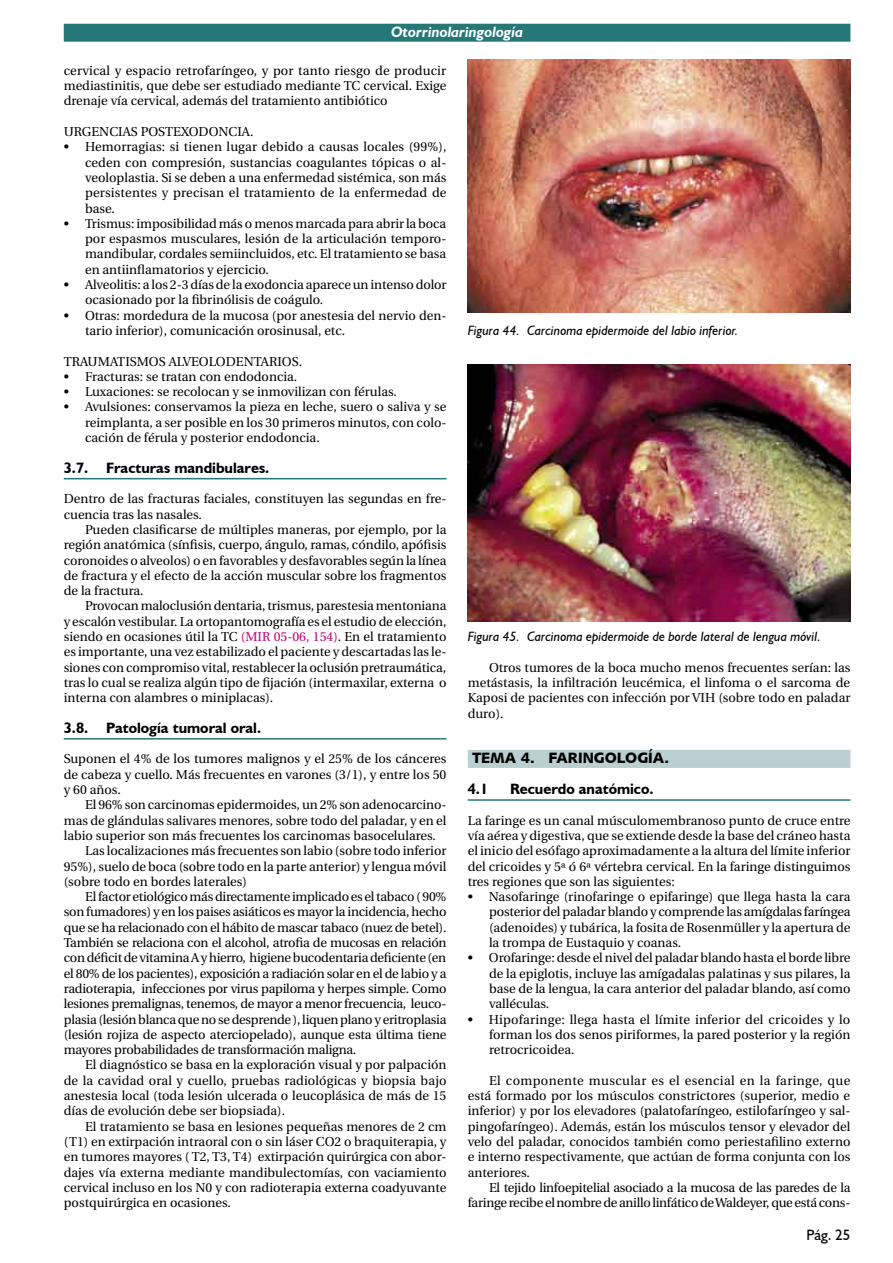
<style>
.page{position:relative;width:893px;height:1263px;background:#fff}
.page>*{position:absolute;margin:0;border:0;box-sizing:border-box;transform-origin:0 0}
.t1{font:700 15px "Humanist 521 BT";color:#000}
.t2{font:italic 700 15px "Humanist 521 BT";color:#fff}
.t3{font:15px "Humanist 531 BT Black A";color:#000}
.t4{font:15px "Humanist 521 BT";color:#000}
.t5{font:italic 13.5px "Humanist 521 BT";color:#000}
.t6{font:12.9px/15.3px "Utopia";color:#000;text-align:justify}
.t7{font:12.9px/15.3px "Utopia";letter-spacing:-.02em;color:#000;text-align:right}
.s1{color:#c10077}
</style>
<div class="page">
<div style="left:64px;top:24px;width:786px;height:18px;background:#267878"></div>
<hr style="left:64px;top:478px;width:382px;height:1px;background:#267878">
<hr style="left:64px;top:738px;width:382px;height:1px;background:#267878">
<div style="left:468px;top:750px;width:382px;height:18px;background:#b9cfd0"></div>
<hr style="left:468px;top:799px;width:382px;height:2px;background:#267878">
<img style="left:468px;top:60px;width:382px;height:253px">
<img style="left:468px;top:365px;width:382px;height:256px">
<p class="t2" style="left:391px;top:23px;width:134px">Otorrinolaringología</p>
<p class="t6" style="left:64px;top:63px;width:384px">cervical y espacio retrofaríngeo, y por tanto riesgo de producir mediastinitis, que debe ser estudiado mediante TC cervical. Exige drenaje vía cervical, además del tratamiento antibiótico</p>
<p class="t6" style="left:64px;top:124px;width:191px">URGENCIAS POSTEXODONCIA.</p>
<p class="t6" style="left:85px;top:140px;width:363px;text-indent:-21px">• Hemorragias: si tienen lugar debido a causas locales (99%), ceden con compresión, sustancias coagulantes tópicas o al&shy;veoloplastia. Si se deben a una enfermedad sistémica, son más persistentes y precisan el tratamiento de la enfermedad de base.</p>
<p class="t6" style="left:85px;top:216px;width:363px;text-indent:-21px">• Trismus: imposibilidad más o menos marcada para abrir la boca por espasmos musculares, lesión de la articulación temporo&shy;mandibular, cordales semiincluidos, etc. El tratamiento se basa en antiinflamatorios y ejercicio.</p>
<p class="t6" style="left:85px;top:277px;width:363px;text-indent:-21px">• Alveolitis: a los 2-3 días de la exodoncia aparece un intenso dolor ocasionado por la fibrinólisis de coágulo.</p>
<p class="t6" style="left:85px;top:308px;width:363px;text-indent:-21px">• Otras: mordedura de la mucosa (por anestesia del nervio den&shy;tario inferior), comunicación orosinusal, etc.</p>
<p class="t6" style="left:64px;top:354px;width:240px">TRAUMATISMOS ALVEOLODENTARIOS.</p>
<p class="t6" style="left:64px;top:369px;width:235px">• Fracturas: se tratan con endodoncia.</p>
<p class="t6" style="left:64px;top:384px;width:335px">• Luxaciones: se recolocan y se inmovilizan con férulas.</p>
<p class="t6" style="left:85px;top:400px;width:363px;text-indent:-21px">• Avulsiones: conservamos la pieza en leche, suero o saliva y se reimplanta, a ser posible en los 30 primeros minutos, con colo&shy;cación de férula y posterior endodoncia.</p>
<p class="t1" style="left:64px;top:458px;width:207px">3.7. Fracturas mandibulares.</p>
<p class="t6" style="left:64px;top:491px;width:384px">Dentro de las fracturas faciales, constituyen las segundas en fre&shy;cuencia tras las nasales.</p>
<p class="t6" style="left:64px;top:522px;width:384px;text-indent:21px">Pueden clasificarse de múltiples maneras, por ejemplo, por la región anatómica (sínfisis, cuerpo, ángulo, ramas, cóndilo, apófisis coronoides o alveolos) o en favorables y desfavorables según la línea de fractura y el efecto de la acción muscular sobre los fragmentos de la fractura.</p>
<p class="t6" style="left:64px;top:599px;width:384px;text-indent:21px">Provocan maloclusión dentaria, trismus, parestesia mentoniana y escalón vestibular. La ortopantomografía es el estudio de elección, siendo en ocasiones útil la TC <span class="s1">(MIR 05-06, 154)</span>. En el tratamiento es importante, una vez estabilizado el paciente y descartadas las le&shy;siones con compromiso vital, restablecer la oclusión pretraumática, tras lo cual se realiza algún tipo de fijación (intermaxilar, externa o interna con alambres o miniplacas).</p>
<p class="t1" style="left:64px;top:718px;width:199px">3.8. Patología tumoral oral.</p>
<p class="t6" style="left:64px;top:752px;width:384px">Suponen el 4% de los tumores malignos y el 25% de los cánceres de cabeza y cuello. Más frecuentes en varones (3/1), y entre los 50 y 60 años.</p>
<p class="t6" style="left:85px;top:797px;width:363px">El 96% son carcinomas epidermoides, un 2% son adenocarcino-</p>
<p class="t6" style="left:64px;top:813px;width:384px">mas de glándulas salivares menores, sobre todo del paladar, y en el</p>
<p class="t6" style="left:64px;top:828px;width:374px">labio superior son más frecuentes los carcinomas basocelulares.</p>
<p class="t6" style="left:85px;top:843px;width:363px">Las localizaciones más frecuentes son labio (sobre todo inferior</p>
<p class="t6" style="left:64px;top:859px;width:384px">95%), suelo de boca (sobre todo en la parte anterior) y lengua móvil</p>
<p class="t6" style="left:64px;top:874px;width:185px">(sobre todo en bordes laterales)</p>
<p class="t7" style="left:85px;top:889px;width:363px">El factor etiológico más directamente implicado es el tabaco ( 90%</p>
<p class="t7" style="left:64px;top:905px;width:384px">son fumadores) y en los paises asiáticos es mayor la incidencia, hecho</p>
<p class="t7" style="left:64px;top:920px;width:384px">que se ha relacionado con el hábito de mascar tabaco (nuez de betel).</p>
<p class="t7" style="left:64px;top:935px;width:384px">También se relaciona con el alcohol, atrofia de mucosas en relación</p>
<p class="t7" style="left:64px;top:950px;width:384px">con déficit de vitamina A y hierro, higiene bucodentaria deficiente (en</p>
<p class="t7" style="left:64px;top:966px;width:384px">el 80% de los pacientes), exposición a radiación solar en el de labio y a</p>
<p class="t7" style="left:64px;top:981px;width:384px">radioterapia, infecciones por virus papiloma y herpes simple. Como</p>
<p class="t7" style="left:64px;top:996px;width:384px">lesiones premalignas, tenemos, de mayor a menor frecuencia, leuco-</p>
<p class="t7" style="left:64px;top:1012px;width:384px">plasia (lesión blanca que no se desprende ), liquen plano y eritroplasia</p>
<p class="t6" style="left:64px;top:1027px;width:384px">(lesión rojiza de aspecto aterciopelado), aunque esta última tiene</p>
<p class="t7" style="left:64px;top:1042px;width:294px">mayores probabilidades de transformación maligna.</p>
<p class="t6" style="left:85px;top:1058px;width:363px">El diagnóstico se basa en la exploración visual y por palpación</p>
<p class="t6" style="left:64px;top:1073px;width:384px">de la cavidad oral y cuello, pruebas radiológicas y biopsia bajo</p>
<p class="t6" style="left:64px;top:1088px;width:384px">anestesia local (toda lesión ulcerada o leucoplásica de más de 15</p>
<p class="t6" style="left:64px;top:1103px;width:223px">días de evolución debe ser biopsiada).</p>
<p class="t6" style="left:85px;top:1119px;width:363px">El tratamiento se basa en lesiones pequeñas menores de 2 cm</p>
<p class="t6" style="left:64px;top:1134px;width:384px">(T1) en extirpación intraoral con o sin láser CO2 o braquiterapia, y</p>
<p class="t6" style="left:64px;top:1149px;width:384px">en tumores mayores ( T2, T3, T4) extirpación quirúrgica con abor-</p>
<p class="t6" style="left:64px;top:1165px;width:384px">dajes vía externa mediante mandibulectomías, con vaciamiento</p>
<p class="t6" style="left:64px;top:1180px;width:384px">cervical incluso en los N0 y con radioterapia externa coadyuvante</p>
<p class="t6" style="left:64px;top:1195px;width:169px">postquirúrgica en ocasiones.</p>
<p class="t5" style="left:468px;top:322px;width:272px">Figura 44. Carcinoma epidermoide del labio inferior.</p>
<p class="t5" style="left:468px;top:628px;width:355px">Figura 45. Carcinoma epidermoide de borde lateral de lengua móvil.</p>
<p class="t6" style="left:468px;top:660px;width:384px;text-indent:21px">Otros tumores de la boca mucho menos frecuentes serían: las metástasis, la infiltración leucémica, el linfoma o el sarcoma de Kaposi de pacientes con infección por VIH (sobre todo en paladar duro).</p>
<p class="t3" style="left:472px;top:749px;width:198px">TEMA 4. FARINGOLOGÍA.</p>
<p class="t1" style="left:468px;top:779px;width:22px">4.1</p>
<p class="t1" style="left:510px;top:779px;width:145px">Recuerdo anatómico.</p>
<p class="t6" style="left:468px;top:813px;width:384px">La faringe es un canal músculomembranoso punto de cruce entre vía aérea y digestiva, que se extiende desde la base del cráneo hasta el inicio del esófago aproximadamente a la altura del límite inferior del cricoides y 5ª ó 6ª vértebra cervical. En la faringe distinguimos tres regiones que son las siguientes:</p>
<p class="t6" style="left:489px;top:889px;width:363px;text-indent:-21px">• Nasofaringe (rinofaringe o epifaringe) que llega hasta la cara posterior del paladar blando y comprende las amígdalas faríngea (adenoides) y tubárica, la fosita de Rosenmüller y la apertura de la trompa de Eustaquio y coanas.</p>
<p class="t6" style="left:489px;top:950px;width:363px;text-indent:-21px">• Orofaringe: desde el nivel del paladar blando hasta el borde libre de la epiglotis, incluye las amígadalas palatinas y sus pilares, la base de la lengua, la cara anterior del paladar blando, así como valléculas.</p>
<p class="t6" style="left:489px;top:1012px;width:363px;text-indent:-21px">• Hipofaringe: llega hasta el límite inferior del cricoides y lo forman los dos senos piriformes, la pared posterior y la región retrocricoidea.</p>
<p class="t6" style="left:468px;top:1073px;width:384px;text-indent:21px">El componente muscular es el esencial en la faringe, que está formado por los músculos constrictores (superior, medio e inferior) y por los elevadores (palatofaríngeo, estilofaríngeo y sal&shy;pingofaríngeo). Además, están los músculos tensor y elevador del velo del paladar, conocidos también como periestafilino externo e interno respectivamente, que actúan de forma conjunta con los anteriores.</p>
<p class="t7" style="left:468px;top:1180px;width:384px">El tejido linfoepitelial asociado a la mucosa de las paredes de la faringe recibe el nombre de anillo linfático de Waldeyer, que está cons-</p>
<p class="t4" style="left:806px;top:1226px;width:46px">Pág. 25</p>
</div>
